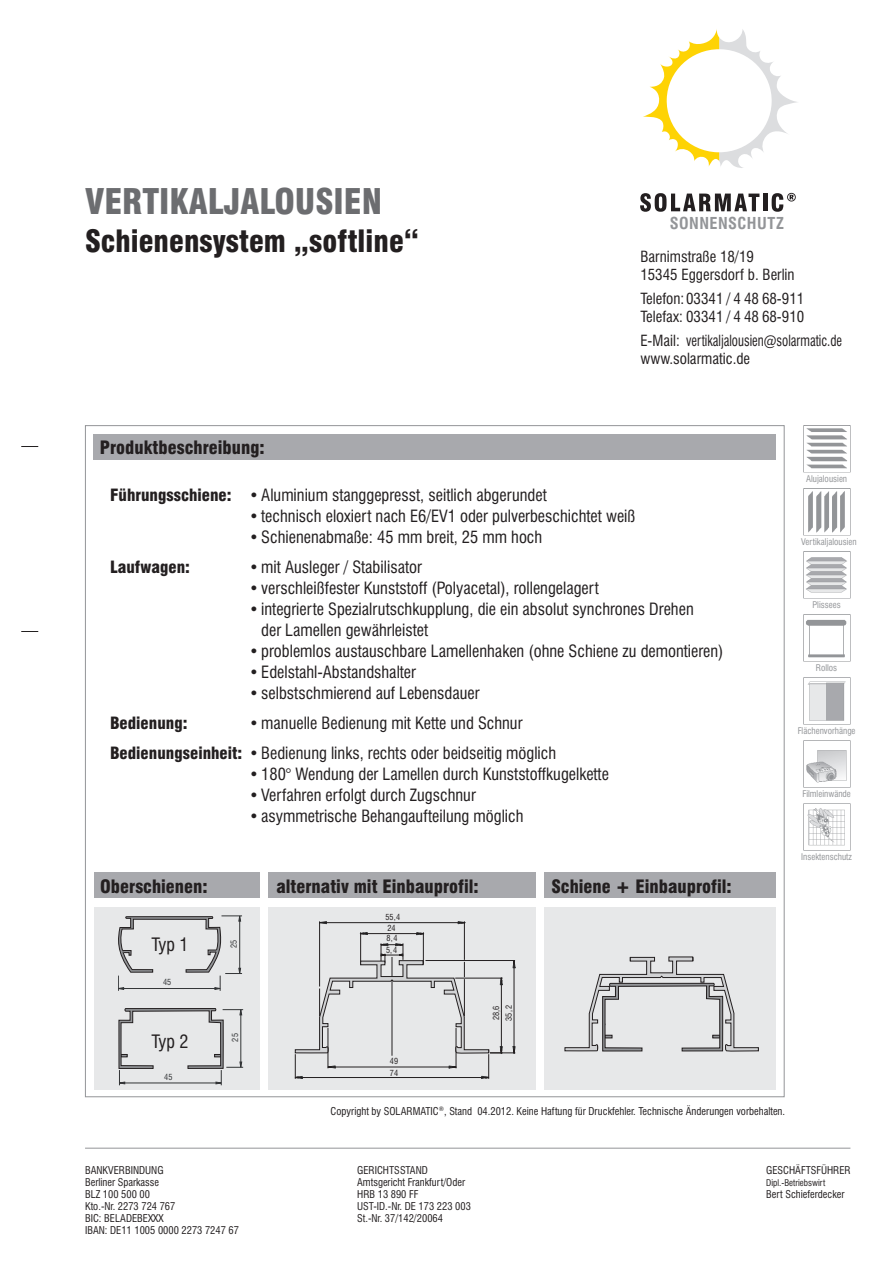
<style>
.page{position:relative;width:893px;height:1263px;background:#fff}
.page>*{position:absolute;margin:0;border:0;box-sizing:border-box;transform-origin:0 0}
.t1{font:900 condensed 34.5px "Swiss 721 BT";color:#6c6d70}
.t2{font:900 condensed 30px "Swiss 721 BT";color:#231f20}
.t3{font:900 condensed 18px "Swiss 721 BT";color:#231f20}
.t4{font:condensed 18px "Swiss 721 BT";letter-spacing:-.045em;color:#231f20}
.t5{font:condensed 16.5px/21px "Swiss 721 BT";color:#231f20}
.t6{font:900 condensed 16.5px "Swiss 721 BT";color:#231f20}
.t7{font:700 condensed 16.05px "Swiss 721 BT";letter-spacing:.025em;color:#939598}
.t8{font:condensed 15px/18px "Swiss 721 BT";color:#231f20}
.t9{font:condensed 10.5px/12px "Swiss 721 BT";color:#231f20}
.t10{font:condensed 9px "Swiss 721 BT";color:#939598}
.t11{font:condensed 9px "Swiss 721 BT";color:#231f20}
.t12{font:condensed 8.25px/12.1px "Swiss 721 BT";color:#231f20}
.t13{font:condensed 8.25px "Swiss 721 BT";color:#323436}
.s1{font-weight:900}
</style>
<div class="page">
<svg style="left:643px;top:29px;width:154px;height:139px"></svg>
<hr style="left:85px;top:1148px;width:765px;height:1px;background:#939598">
<svg style="left:21px;top:446px;width:17px;height:1px"></svg>
<svg style="left:21px;top:631px;width:17px;height:1px"></svg>
<svg style="left:640px;top:193px;width:119px;height:19px"></svg>
<hr style="left:763px;top:194px;width:4px;height:17px;background:#231f20">
<svg style="left:772px;top:193px;width:24px;height:19px"></svg>
<div style="left:803px;top:425px;width:47px;height:47px;border:1px solid #939598"></div>
<img style="left:804px;top:426px;width:46px;height:45px">
<div style="left:803px;top:488px;width:47px;height:47px;border:1px solid #939598"></div>
<img style="left:804px;top:489px;width:46px;height:46px">
<div style="left:803px;top:551px;width:47px;height:47px;border:1px solid #939598"></div>
<img style="left:804px;top:552px;width:46px;height:46px">
<div style="left:803px;top:614px;width:47px;height:47px;border:1px solid #939598"></div>
<img style="left:804px;top:615px;width:46px;height:46px">
<div style="left:803px;top:677px;width:47px;height:47px;border:1px solid #939598"></div>
<img style="left:804px;top:678px;width:46px;height:46px">
<div style="left:803px;top:740px;width:47px;height:47px;border:1px solid #939598"></div>
<img style="left:804px;top:741px;width:46px;height:46px">
<div style="left:803px;top:803px;width:47px;height:47px;border:1px solid #939598"></div>
<img style="left:804px;top:804px;width:46px;height:46px">
<div style="left:94px;top:434px;width:682px;height:25px;background:#a8a9ad"></div>
<div style="left:94px;top:873px;width:166px;height:25px;background:#a8a9ad"></div>
<div style="left:268px;top:873px;width:268px;height:25px;background:#a8a9ad"></div>
<div style="left:545px;top:873px;width:231px;height:25px;background:#a8a9ad"></div>
<div style="left:94px;top:907px;width:166px;height:182px;background:#e7e8e9"></div>
<div style="left:268px;top:907px;width:268px;height:182px;background:#e7e8e9"></div>
<div style="left:545px;top:907px;width:231px;height:182px;background:#e7e8e9"></div>
<svg style="left:118px;top:916px;width:124px;height:75px"></svg>
<svg style="left:320px;top:921px;width:7px;height:3px"></svg>
<hr style="left:320px;top:922px;width:144px;height:1px;background:#231f20">
<hr style="left:319px;top:921px;width:1px;height:65px;background:#231f20">
<hr style="left:464px;top:921px;width:1px;height:39px;background:#231f20">
<svg style="left:458px;top:921px;width:8px;height:3px"></svg>
<hr style="left:361px;top:933px;width:62px;height:1px;background:#231f20">
<hr style="left:423px;top:932px;width:1px;height:31px;background:#231f20">
<hr style="left:360px;top:932px;width:1px;height:31px;background:#231f20">
<svg style="left:417px;top:932px;width:7px;height:3px"></svg>
<svg style="left:295px;top:943px;width:220px;height:136px"></svg>
<svg style="left:565px;top:956px;width:194px;height:96px"></svg>
<svg style="left:118px;top:1008px;width:125px;height:77px"></svg>
<h1 class="t1" style="left:85px;top:182px;width:299px">VERTIKALJALOUSIEN</h1>
<h2 class="t2" style="left:85px;top:224px;width:336px">Schienensystem „softline“</h2>
<p class="t7" style="left:670px;top:214px;width:143px">SONNENSCHUTZ Gm</p>
<p class="t8" style="left:640px;top:247px;width:156px">Barnimstraße 18/19<br>15345 Eggersdorf b. Berlin</p>
<p class="t8" style="left:640px;top:289px;width:165px">Telefon:03341 / 4 48 68-911<br>Telefax: 03341 / 4 48 68-910</p>
<p class="t8" style="left:640px;top:331px;width:203px">E-Mail: vertikaljalousien@solarmatic.de www.solarmatic.de</p>
<p class="t3" style="left:100px;top:437px;width:167px">Produktbeschreibung:</p>
<p class="t5" style="left:110px;top:485px;width:438px"><span class="s1">Führungsschiene:</span> •Aluminium stanggepresst, seitlich abgerundet</p>
<p class="t5" style="left:249px;top:506px;width:388px">•technisch eloxiert nach E6/EV1 oder pulverbeschichtet weiß</p>
<p class="t5" style="left:249px;top:527px;width:295px">•Schienenabmaße: 45 mm breit, 25 mm hoch</p>
<p class="t6" style="left:110px;top:557px;width:81px">Laufwagen:</p>
<p class="t5" style="left:249px;top:557px;width:174px">•mit Ausleger / Stabilisator</p>
<p class="t5" style="left:249px;top:578px;width:351px">•verschleißfester Kunststoff (Polyacetal), rollengelagert</p>
<p class="t5" style="left:261px;top:599px;width:434px;text-indent:-12px">•integrierte Spezialrutschkupplung, die ein absolut synchrones Drehen der Lamellen gewährleistet</p>
<p class="t5" style="left:249px;top:641px;width:476px">•problemlos austauschbare Lamellenhaken (ohne Schiene zu demontieren)</p>
<p class="t5" style="left:249px;top:662px;width:168px">•Edelstahl-Abstandshalter</p>
<p class="t5" style="left:249px;top:683px;width:232px">•selbstschmierend auf Lebensdauer</p>
<p class="t6" style="left:110px;top:713px;width:79px">Bedienung:</p>
<p class="t5" style="left:110px;top:708px;width:448px;line-height:30px;text-indent:139px">•manuelle Bedienung mit Kette und Schnur<br><span class="s1">Bedienungseinheit:</span> •Bedienung links, rechts oder beidseitig möglich</p>
<p class="t5" style="left:249px;top:764px;width:361px">•180° Wendung der Lamellen durch Kunststoffkugelkette</p>
<p class="t5" style="left:249px;top:785px;width:228px">•Verfahren erfolgt durch Zugschnur</p>
<p class="t5" style="left:249px;top:806px;width:276px">•asymmetrische Behangaufteilung möglich</p>
<p class="t3" style="left:100px;top:876px;width:109px">Oberschienen:</p>
<p class="t3" style="left:276px;top:876px;width:204px">alternativ mit Einbauprofil:</p>
<p class="t3" style="left:551px;top:876px;width:182px">Schiene + Einbauprofil:</p>
<p class="t12" style="left:386px;top:912px;width:16px;line-height:10.9px">55,4<br>24</p>
<p class="t12" style="left:387px;top:932px;width:13px">8,4</p>
<p class="t4" style="left:151px;top:934px;width:39px">Typ 1</p>
<p class="t12" style="left:386px;top:944px;width:13px">5,4</p>
<p class="t13" style="left:229px;top:948px;width:10px;rotate:-90deg">52</p>
<p class="t13" style="left:163px;top:977px;width:10px">45</p>
<p class="t4" style="left:151px;top:1031px;width:39px">Typ 2</p>
<p class="t13" style="left:164px;top:1071px;width:10px">45</p>
<p class="t13" style="left:230px;top:1042px;width:10px;rotate:-90deg">52</p>
<p class="t12" style="left:390px;top:1055px;width:10px">49<br>74</p>
<p class="t12" style="left:490px;top:1021px;width:17px;line-height:12.6px;rotate:-90deg">28,6<br>35,2</p>
<p class="t9" style="left:331px;top:1105px;width:456px">Copyright by SOLARMATIC<sup>®</sup>, Stand 04.2012. Keine Haftung für Druckfehler. Technische Änderungen vorbehalten.</p>
<p class="t10" style="left:806px;top:474px;width:43px">Alujalousien</p>
<p class="t10" style="left:801px;top:537px;width:57px">Vertikaljalousien</p>
<p class="t10" style="left:812px;top:600px;width:30px">Plissees</p>
<p class="t10" style="left:816px;top:663px;width:23px">Rollos</p>
<p class="t10" style="left:798px;top:726px;width:59px">Flächenvorhänge</p>
<p class="t10" style="left:802px;top:789px;width:50px">Filmleinwände</p>
<p class="t10" style="left:801px;top:852px;width:52px">Insektenschutz</p>
<p class="t9" style="left:85px;top:1164px;width:156px">BANKVERBINDUNG<br>Berliner Sparkasse<br>BLZ 100 500 00<br>Kto.-Nr. 2273 724 767<br>BIC: BELADEBEXXX<br>IBAN: DE11 1005 0000 2273 7247 67</p>
<p class="t9" style="left:357px;top:1164px;width:115px">GERICHTSSTAND<br>Amtsgericht Frankfurt/Oder<br>HRB 13 890 FF<br>UST-ID.-Nr. DE 173 223 003<br>St.-Nr. 37/142/20064</p>
<p class="t9" style="left:766px;top:1164px;width:86px">GESCHÄFTSFÜHRER</p>
<p class="t11" style="left:766px;top:1177px;width:61px">Dipl.-Betriebswirt</p>
<p class="t9" style="left:766px;top:1188px;width:80px">Bert Schieferdecker</p>
</div>
